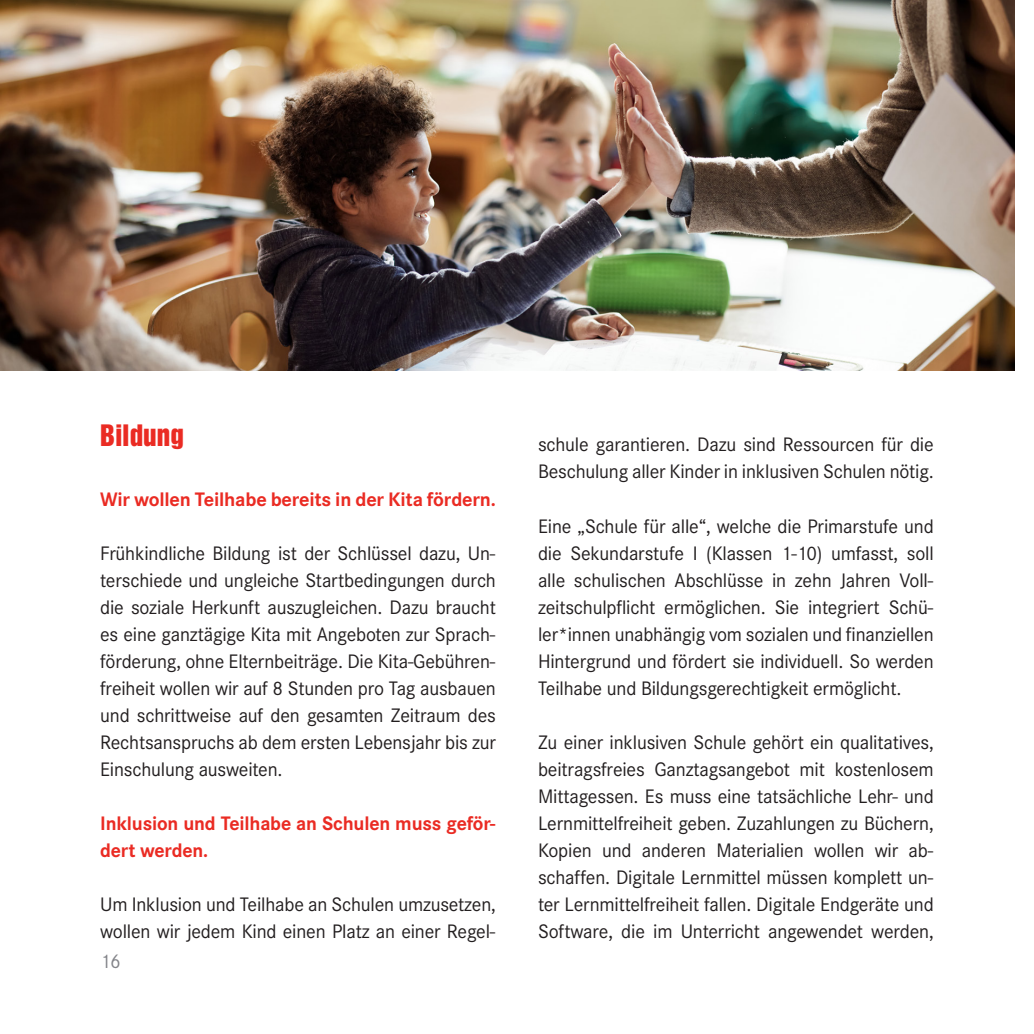
<style>
.page{position:relative;width:1034px;height:1034px;background:#fff}
.page>*{position:absolute;margin:0;border:0;box-sizing:border-box;transform-origin:0 0}
.t1{font:27px "Helvetica Inserat LT Std";color:#ea2b23}
.t2{font:20.25px/27px "Corporate S";letter-spacing:-.01em;color:#231f20;text-align:justify}
.t3{font:700 20.25px/27px "Corporate S";letter-spacing:-.01em;color:#ea2b23}
.t4{font:20.25px "Corporate S";color:#838489}
</style>
<div class="page">
<img style="left:0;top:0;width:1014px;height:370px">
<h1 class="t1" style="left:100px;top:419px;width:85px">Bildung</h1>
<p class="t3" style="left:100px;top:485px;width:397px">Wir wollen Teilhabe bereits in der Kita fördern.</p>
<p class="t2" style="left:100px;top:539px;width:397px">Frühkindliche Bildung ist der Schlüssel dazu, Un&shy;terschiede und ungleiche Startbedingungen durch die soziale Herkunft auszugleichen. Dazu braucht es eine ganztägige Kita mit Angeboten zur Sprach&shy;förderung, ohne Elternbeiträge. Die Kita-Gebühren&shy;freiheit wollen wir auf 8 Stunden pro Tag ausbauen und schrittweise auf den gesamten Zeitraum des Rechtsanspruchs ab dem ersten Lebensjahr bis zur Einschulung ausweiten.</p>
<p class="t3" style="left:100px;top:809px;width:396px">Inklusion und Teilhabe an Schulen muss geför&shy;dert werden.</p>
<p class="t2" style="left:100px;top:890px;width:397px">Um Inklusion und Teilhabe an Schulen umzusetzen, wollen wir jedem Kind einen Platz an einer Regel-</p>
<p class="t4" style="left:100px;top:949px;width:22px">16</p>
<p class="t2" style="left:538px;top:431px;width:397px">schule garantieren. Dazu sind Ressourcen für die<br>Beschulung aller Kinder in inklusiven Schulen nötig.</p>
<p class="t2" style="left:538px;top:512px;width:397px">Eine „Schule für alle“, welche die Primarstufe und die Sekundarstufe I (Klassen 1-10) umfasst, soll alle schulischen Abschlüsse in zehn Jahren Voll&shy;zeitschulpflicht ermöglichen. Sie integriert Schü&shy;ler*innen unabhängig vom sozialen und finanziellen Hintergrund und fördert sie individuell. So werden Teilhabe und Bildungsgerechtigkeit ermöglicht.</p>
<p class="t2" style="left:538px;top:728px;width:397px">Zu einer inklusiven Schule gehört ein qualitatives, beitragsfreies Ganztagsangebot mit kostenlosem Mittagessen. Es muss eine tatsächliche Lehr- und Lernmittelfreiheit geben. Zuzahlungen zu Büchern, Kopien und anderen Materialien wollen wir ab&shy;schaffen. Digitale Lernmittel müssen komplett un&shy;ter Lernmittelfreiheit fallen. Digitale Endgeräte und Software, die im Unterricht angewendet werden,</p>
</div>
